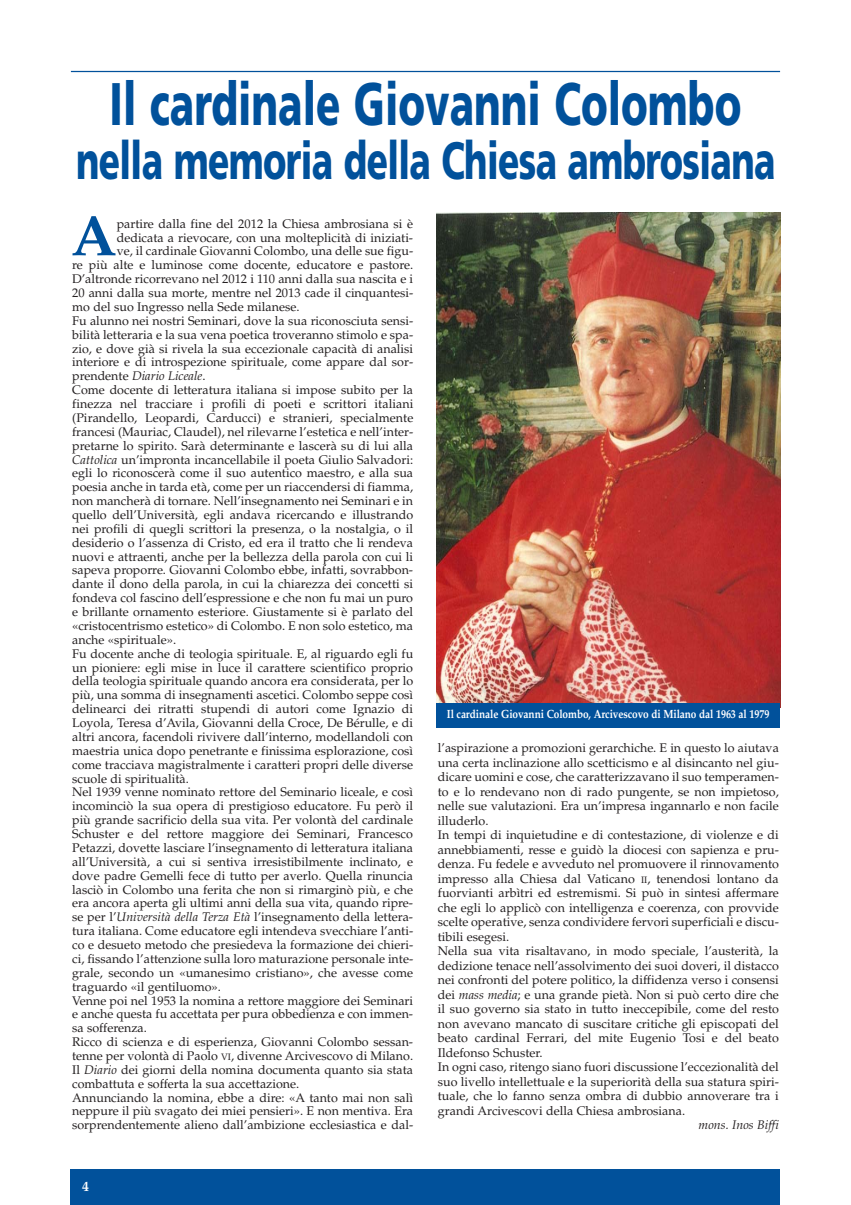
<style>
.page{position:relative;width:851px;height:1205px;background:#fff}
.page>*{position:absolute;margin:0;border:0;box-sizing:border-box;transform-origin:0 0}
.t1{font:900 60px "Frutiger";color:#01519b;scale:.67 1}
.t2{font:700 56.88px "Palatino";color:#01519b}
.t3{font:900 52.5px "Frutiger";letter-spacing:-.02em;color:#01519b;scale:.67 1}
.t4{font:700 13.75px "Palatino";color:#fff}
.t5{font:12.5px/14.5px "Palatino";color:#231f20}
.t6{font:italic 12.5px "Palatino";color:#231f20}
.t7{font:700 11.88px "Palatino";letter-spacing:-.01em;color:#fff;scale:.85 1}
.s1{font-style:normal}
.s2{font-style:italic}
.s3{font-size:9.38px}
</style>
<div class="page">
<div style="left:71px;top:1169px;width:709px;height:36px;background:#01519b"></div>
<hr style="left:71px;top:71px;width:709px;height:1px;background:#01519b">
<img style="left:436px;top:213px;width:344px;height:490px">
<div style="left:436px;top:703px;width:344px;height:25px;background:#01519b"></div>
<h1 class="t1" style="left:110px;top:80px;width:944px">Il cardinale Giovanni Colombo</h1>
<h3 class="t3" style="left:76px;top:139px;width:1045px">nella memoria della Chiesa ambrosiana</h3>
<h2 class="t2" style="left:71px;top:214px;width:47px">A</h2>
<p class="t5" style="left:117px;top:218px;width:298px">partire dalla fine del 2012 la Chiesa ambrosiana si è</p>
<p class="t5" style="left:117px;top:231px;width:298px">dedicata a rievocare, con una molteplicità di iniziati-</p>
<p class="t5" style="left:117px;top:245px;width:298px">ve, il cardinale Giovanni Colombo, una delle sue figu-</p>
<p class="t5" style="left:72px;top:259px;width:342px">re più alte e luminose come docente, educatore e pastore.</p>
<p class="t5" style="left:72px;top:273px;width:342px">D’altronde ricorrevano nel 2012 i 110 anni dalla sua nascita e i</p>
<p class="t5" style="left:72px;top:287px;width:342px">20 anni dalla sua morte, mentre nel 2013 cade il cinquantesi-</p>
<p class="t5" style="left:72px;top:301px;width:229px">mo del suo Ingresso nella Sede milanese.</p>
<p class="t5" style="left:72px;top:315px;width:342px">Fu alunno nei nostri Seminari, dove la sua riconosciuta sensi-</p>
<p class="t5" style="left:72px;top:329px;width:342px">bilità letteraria e la sua vena poetica troveranno stimolo e spa-</p>
<p class="t5" style="left:72px;top:342px;width:342px">zio, e dove già si rivela la sua eccezionale capacità di analisi</p>
<p class="t5" style="left:72px;top:356px;width:342px">interiore e di introspezione spirituale, come appare dal sor-</p>
<p class="t6" style="left:72px;top:371px;width:135px"><span class="s1">prendente</span> Diario Liceale<span class="s1">.</span></p>
<p class="t5" style="left:72px;top:384px;width:342px">Come docente di letteratura italiana si impose subito per la</p>
<p class="t5" style="left:72px;top:398px;width:342px">finezza nel tracciare i profili di poeti e scrittori italiani</p>
<p class="t5" style="left:72px;top:412px;width:342px">(Pirandello, Leopardi, Carducci) e stranieri, specialmente</p>
<p class="t5" style="left:72px;top:426px;width:342px">francesi (Mauriac, Claudel), nel rilevarne l’estetica e nell’inter-</p>
<p class="t5" style="left:72px;top:439px;width:342px">pretarne lo spirito. Sarà determinante e lascerà su di lui alla</p>
<p class="t5" style="left:72px;top:453px;width:342px"><span class="s2">Cattolica</span> un’impronta incancellabile il poeta Giulio Salvadori:</p>
<p class="t5" style="left:72px;top:467px;width:342px">egli lo riconoscerà come il suo autentico maestro, e alla sua</p>
<p class="t5" style="left:72px;top:481px;width:342px">poesia anche in tarda età, come per un riaccendersi di fiamma,</p>
<p class="t5" style="left:72px;top:495px;width:342px">non mancherà di tornare. Nell’insegnamento nei Seminari e in</p>
<p class="t5" style="left:72px;top:509px;width:342px">quello dell’Università, egli andava ricercando e illustrando</p>
<p class="t5" style="left:72px;top:523px;width:342px">nei profili di quegli scrittori la presenza, o la nostalgia, o il</p>
<p class="t5" style="left:72px;top:537px;width:342px">desiderio o l’assenza di Cristo, ed era il tratto che li rendeva</p>
<p class="t5" style="left:72px;top:550px;width:342px">nuovi e attraenti, anche per la bellezza della parola con cui li</p>
<p class="t5" style="left:72px;top:564px;width:342px">sapeva proporre. Giovanni Colombo ebbe, infatti, sovrabbon-</p>
<p class="t5" style="left:72px;top:578px;width:342px">dante il dono della parola, in cui la chiarezza dei concetti si</p>
<p class="t5" style="left:72px;top:592px;width:342px">fondeva col fascino dell’espressione e che non fu mai un puro</p>
<p class="t5" style="left:72px;top:606px;width:342px">e brillante ornamento esteriore. Giustamente si è parlato del</p>
<p class="t5" style="left:72px;top:620px;width:342px">«cristocentrismo estetico» di Colombo. E non solo estetico, ma</p>
<p class="t5" style="left:72px;top:634px;width:105px">anche «spirituale».</p>
<p class="t5" style="left:72px;top:648px;width:342px">Fu docente anche di teologia spirituale. E, al riguardo egli fu</p>
<p class="t5" style="left:72px;top:661px;width:342px">un pioniere: egli mise in luce il carattere scientifico proprio</p>
<p class="t5" style="left:72px;top:675px;width:342px">della teologia spirituale quando ancora era considerata, per lo</p>
<p class="t5" style="left:72px;top:689px;width:342px">più, una somma di insegnamenti ascetici. Colombo seppe così</p>
<p class="t5" style="left:72px;top:703px;width:342px">delinearci dei ritratti stupendi di autori come Ignazio di</p>
<p class="t5" style="left:72px;top:717px;width:342px">Loyola, Teresa d’Avila, Giovanni della Croce, De Bérulle, e di</p>
<p class="t5" style="left:72px;top:731px;width:342px">altri ancora, facendoli rivivere dall’interno, modellandoli con</p>
<p class="t5" style="left:72px;top:745px;width:342px">maestria unica dopo penetrante e finissima esplorazione, così</p>
<p class="t5" style="left:72px;top:758px;width:342px">come tracciava magistralmente i caratteri propri delle diverse</p>
<p class="t5" style="left:72px;top:772px;width:118px">scuole di spiritualità.</p>
<p class="t5" style="left:72px;top:786px;width:342px">Nel 1939 venne nominato rettore del Seminario liceale, e così</p>
<p class="t5" style="left:72px;top:800px;width:342px">incominciò la sua opera di prestigioso educatore. Fu però il</p>
<p class="t5" style="left:72px;top:814px;width:342px">più grande sacrificio della sua vita. Per volontà del cardinale</p>
<p class="t5" style="left:72px;top:828px;width:342px">Schuster e del rettore maggiore dei Seminari, Francesco</p>
<p class="t5" style="left:72px;top:842px;width:342px">Petazzi, dovette lasciare l’insegnamento di letteratura italiana</p>
<p class="t5" style="left:72px;top:856px;width:342px">all’Università, a cui si sentiva irresistibilmente inclinato, e</p>
<p class="t5" style="left:72px;top:869px;width:342px">dove padre Gemelli fece di tutto per averlo. Quella rinuncia</p>
<p class="t5" style="left:72px;top:883px;width:342px">lasciò in Colombo una ferita che non si rimarginò più, e che</p>
<p class="t5" style="left:72px;top:897px;width:342px">era ancora aperta gli ultimi anni della sua vita, quando ripre-</p>
<p class="t5" style="left:72px;top:911px;width:342px">se per l’<span class="s2">Università della Terza Età</span> l’insegnamento della lettera-</p>
<p class="t5" style="left:72px;top:925px;width:342px">tura italiana. Come educatore egli intendeva svecchiare l’anti-</p>
<p class="t5" style="left:72px;top:939px;width:342px">co e desueto metodo che presiedeva la formazione dei chieri-</p>
<p class="t5" style="left:72px;top:953px;width:342px">ci, fissando l’attenzione sulla loro maturazione personale inte-</p>
<p class="t5" style="left:72px;top:966px;width:342px">grale, secondo un «umanesimo cristiano», che avesse come</p>
<p class="t5" style="left:72px;top:980px;width:150px">traguardo «il gentiluomo».</p>
<p class="t5" style="left:72px;top:994px;width:342px">Venne poi nel 1953 la nomina a rettore maggiore dei Seminari</p>
<p class="t5" style="left:72px;top:1008px;width:342px">e anche questa fu accettata per pura obbedienza e con immen-</p>
<p class="t5" style="left:72px;top:1022px;width:76px">sa sofferenza.</p>
<p class="t5" style="left:72px;top:1036px;width:342px">Ricco di scienza e di esperienza, Giovanni Colombo sessan-</p>
<p class="t5" style="left:72px;top:1050px;width:342px">tenne per volontà di Paolo <span class="s3">VI</span>, divenne Arcivescovo di Milano.</p>
<p class="t5" style="left:72px;top:1064px;width:342px">Il <span class="s2">Diario</span> dei giorni della nomina documenta quanto sia stata</p>
<p class="t5" style="left:72px;top:1077px;width:229px">combattuta e sofferta la sua accettazione.</p>
<p class="t5" style="left:72px;top:1091px;width:342px">Annunciando la nomina, ebbe a dire: «A tanto mai non salì</p>
<p class="t5" style="left:72px;top:1105px;width:342px">neppure il più svagato dei miei pensieri». E non mentiva. Era</p>
<p class="t5" style="left:72px;top:1119px;width:342px">sorprendentemente alieno dall’ambizione ecclesiastica e dal-</p>
<p class="t7" style="left:447px;top:710px;width:381px">Il cardinale Giovanni Colombo, Arcivescovo di Milano dal 1963 al 1979</p>
<p class="t5" style="left:438px;top:742px;width:342px">l’aspirazione a promozioni gerarchiche. E in questo lo aiutava una certa inclinazione allo scetticismo e al disincanto nel giu&shy;dicare uomini e cose, che caratterizzavano il suo temperamen&shy;to e lo rendevano non di rado pungente, se non impietoso, nelle sue valutazioni. Era un’impresa ingannarlo e non facile illuderlo.<br>In tempi di inquietudine e di contestazione, di violenze e di annebbiamenti, resse e guidò la diocesi con sapienza e pru&shy;denza. Fu fedele e avveduto nel promuovere il rinnovamento impresso alla Chiesa dal Vaticano <span class="s3">II</span>, tenendosi lontano da fuorvianti arbìtri ed estremismi. Si può in sintesi affermare che egli lo applicò con intelligenza e coerenza, con provvide scelte operative, senza condividere fervori superficiali e discu&shy;tibili esegesi.<br>Nella sua vita risaltavano, in modo speciale, l’austerità, la dedizione tenace nell’assolvimento dei suoi doveri, il distacco nei confronti del potere politico, la diffidenza verso i consensi dei <span class="s2">mass media</span>; e una grande pietà. Non si può certo dire che il suo governo sia stato in tutto ineccepibile, come del resto non avevano mancato di suscitare critiche gli episcopati del beato cardinal Ferrari, del mite Eugenio Tosi e del beato Ildefonso Schuster.<br>In ogni caso, ritengo siano fuori discussione l’eccezionalità del suo livello intellettuale e la superiorità della sua statura spiri&shy;tuale, che lo fanno senza ombra di dubbio annoverare tra i grandi Arcivescovi della Chiesa ambrosiana.</p>
<p class="t6" style="left:698px;top:1120px;width:82px">mons. Inos Biffi</p>
<p class="t4" style="left:82px;top:1181px;width:8px">4</p>
</div>
